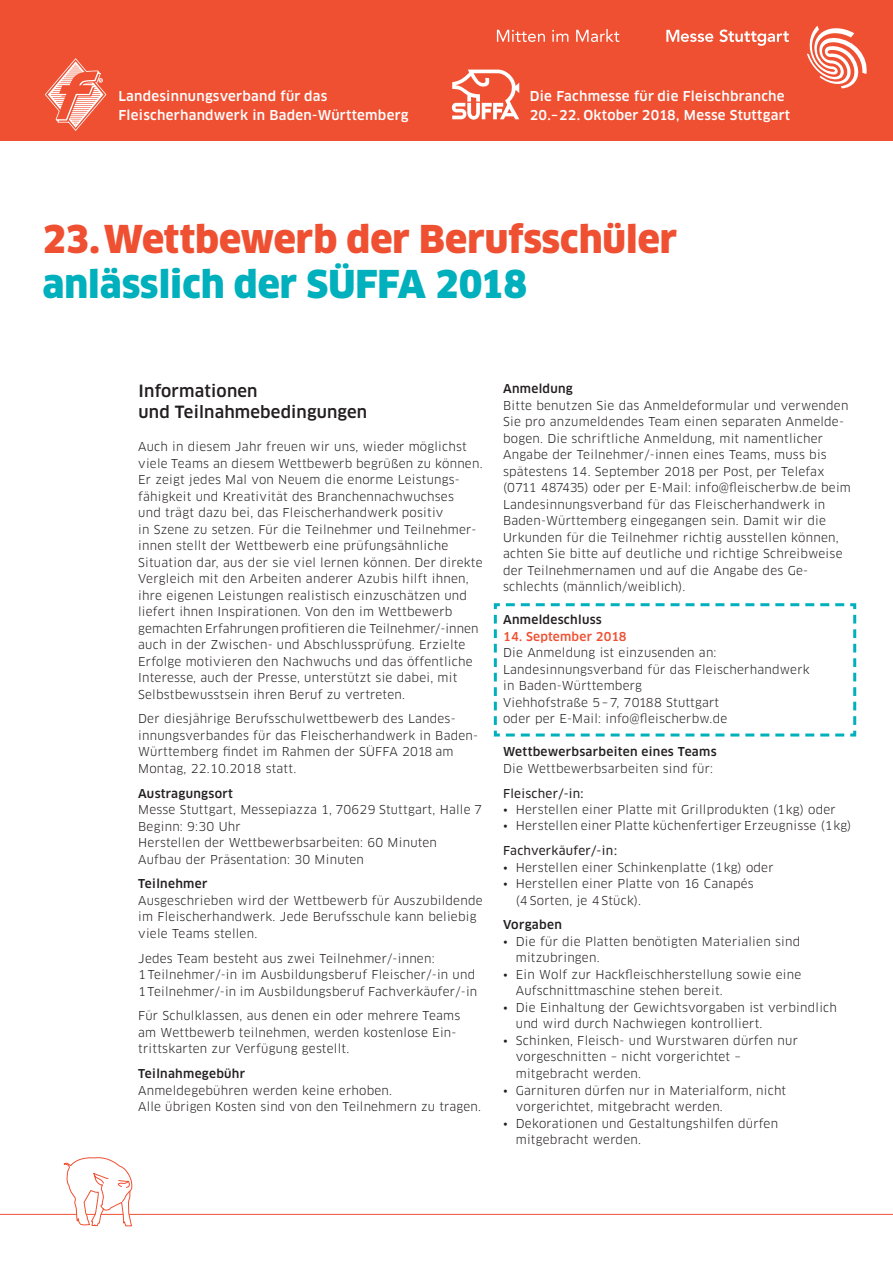
<style>
.page{position:relative;width:893px;height:1263px;background:#fff}
.page>*{position:absolute;margin:0;border:0;box-sizing:border-box;transform-origin:0 0}
.t1{font:900 37.5px "Clan Pro";color:#ef5032}
.t2{font:900 37.5px "Clan Pro";color:#00b0bc}
.t3{font:500 16.5px/21px "Clan Pro";letter-spacing:.01em;color:#231f20}
.t4{font:500 13.35px/18.6px "Clan Pro";letter-spacing:.02em;color:#fff}
.t5{font:12px/16.5px "Clan Pro";letter-spacing:.02em;color:#231f20}
.t6{font:500 12px "Clan Pro";letter-spacing:.025em;color:#231f20}
.t7{font:12px "Clan Pro News";letter-spacing:.02em;color:#231f20}
.t8{font:500 12px "Clan Pro";letter-spacing:.02em;color:#ef5032}
</style>
<div class="page">
<hr style="left:0;top:1214px;width:893px;height:1px;background:#ef5032">
<svg style="left:62px;top:1157px;width:71px;height:70px"></svg>
<svg style="left:493px;top:603px;width:364px;height:134px"></svg>
<div style="left:0;top:0;width:893px;height:140px;background:#ef5032"></div>
<svg style="left:719px;top:29px;width:70px;height:17px"></svg>
<svg style="left:807px;top:26px;width:60px;height:62px"></svg>
<svg style="left:666px;top:30px;width:47px;height:12px"></svg>
<svg style="left:552px;top:30px;width:16px;height:12px"></svg>
<svg style="left:576px;top:29px;width:43px;height:13px"></svg>
<svg style="left:497px;top:30px;width:48px;height:12px"></svg>
<svg style="left:452px;top:70px;width:67px;height:50px"></svg>
<svg style="left:45px;top:58px;width:62px;height:73px"></svg>
<p class="t4" style="left:118px;top:87px;width:292px">Landesinnungsverband für das<br>Fleischerhandwerk in Baden-Württemberg</p>
<p class="t4" style="left:530px;top:87px;width:262px">Die Fachmesse für die Fleischbranche<br>20.–22. Oktober 2018, Messe Stuttgart</p>
<h1 class="t1" style="left:43px;top:217px;width:636px">23. Wettbewerb der Berufsschüler</h1>
<h1 class="t2" style="left:43px;top:262px;width:486px">anlässlich der SÜFFA 2018</h1>
<h2 class="t3" style="left:139px;top:380px;width:230px">Informationen<br>und Teilnahmebedingungen</h2>
<p class="t5" style="left:138px;top:438px;width:346px">Auch in diesem Jahr freuen wir uns, wieder möglichst viele Teams an diesem Wettbewerb begrüßen zu können.<br>Er zeigt jedes Mal von Neuem die enorme Leistungs&shy;fähigkeit und Kreativität des Branchennachwuchses<br>und trägt dazu bei, das Fleischerhandwerk positiv<br>in Szene zu setzen. Für die Teilnehmer und Teilnehmer&shy;innen stellt der Wettbewerb eine prüfungsähnliche Situation dar, aus der sie viel lernen können. Der direkte Vergleich mit den Arbeiten anderer Azubis hilft ihnen, ihre eigenen Leistungen realistisch einzuschätzen und liefert ihnen Inspirationen. Von den im Wettbewerb gemachten Erfahrungen profitieren die Teilnehmer/-innen auch in der Zwischen- und Abschlussprüfung. Erzielte Erfolge motivieren den Nachwuchs und das öffentliche Interesse, auch der Presse, unterstützt sie dabei, mit Selbstbewusstsein ihren Beruf zu vertreten.</p>
<p class="t5" style="left:138px;top:711px;width:342px">Der diesjährige Berufsschulwettbewerb des Landes&shy;innungsverbandes für das Fleischerhandwerk in Baden-Württemberg findet im Rahmen der SÜFFA 2018 am Montag, 22.10.2018 statt.</p>
<p class="t6" style="left:138px;top:786px;width:96px">Austragungsort</p>
<p class="t5" style="left:138px;top:801px;width:345px">Messe Stuttgart, Messepiazza 1, 70629 Stuttgart, Halle 7<br>Beginn: 9:30 Uhr<br>Herstellen der Wettbewerbsarbeiten: 60 Minuten Aufbau der Präsentation: 30 Minuten</p>
<p class="t6" style="left:138px;top:877px;width:71px">Teilnehmer</p>
<p class="t5" style="left:138px;top:892px;width:346px">Ausgeschrieben wird der Wettbewerb für Auszubildende im Fleischerhandwerk. Jede Berufsschule kann beliebig viele Teams stellen.</p>
<p class="t5" style="left:138px;top:950px;width:341px">Jedes Team besteht aus zwei Teilnehmer/-innen:<br>1 Teilnehmer/-in im Ausbildungsberuf Fleischer/-in und<br>1 Teilnehmer/-in im Ausbildungsberuf Fachverkäufer/-in</p>
<p class="t5" style="left:138px;top:1008px;width:324px">Für Schulklassen, aus denen ein oder mehrere Teams am Wettbewerb teilnehmen, werden kostenlose Ein&shy;trittskarten zur Verfügung gestellt.</p>
<p class="t6" style="left:138px;top:1067px;width:109px">Teilnahmegebühr</p>
<p class="t5" style="left:138px;top:1082px;width:344px">Anmeldegebühren werden keine erhoben.<br>Alle übrigen Kosten sind von den Teilnehmern zu tragen.</p>
<p class="t6" style="left:503px;top:382px;width:71px">Anmeldung</p>
<p class="t5" style="left:503px;top:397px;width:349px">Bitte benutzen Sie das Anmeldeformular und verwenden Sie pro anzumeldendes Team einen separaten Anmelde&shy;bogen. Die schriftliche Anmeldung, mit namentlicher Angabe der Teilnehmer/-innen eines Teams, muss bis spätestens 14. September 2018 per Post, per Telefax (0711 487435) oder per E-Mail: info@fleischerbw.de beim Landesinnungsverband für das Fleischerhandwerk in Baden-Württemberg eingegangen sein. Damit wir die Urkunden für die Teilnehmer richtig ausstellen können, achten Sie bitte auf deutliche und richtige Schreibweise der Teilnehmernamen und auf die Angabe des Ge&shy;schlechts (männlich/weiblich).</p>
<p class="t6" style="left:503px;top:613px;width:100px">Anmeldeschluss</p>
<p class="t8" style="left:503px;top:629px;width:125px">14. September 2018</p>
<p class="t5" style="left:503px;top:644px;width:308px">Die Anmeldung ist einzusenden an:<br>Landesinnungsverband für das Fleischerhandwerk in Baden-Württemberg<br>Viehhofstraße 5–7, 70188 Stuttgart<br>oder per E-Mail: info@fleischerbw.de</p>
<p class="t6" style="left:503px;top:745px;width:215px">Wettbewerbsarbeiten eines Teams</p>
<p class="t5" style="left:503px;top:760px;width:212px">Die Wettbewerbsarbeiten sind für:</p>
<p class="t7" style="left:503px;top:786px;width:82px">Fleischer/-in:</p>
<p class="t5" style="left:503px;top:801px;width:334px">• Herstellen einer Platte mit Grillprodukten (1kg) oder</p>
<p class="t5" style="left:503px;top:818px;width:350px">• Herstellen einer Platte küchenfertiger Erzeugnisse (1kg)</p>
<p class="t7" style="left:503px;top:844px;width:116px">Fachverkäufer/-in:</p>
<p class="t5" style="left:503px;top:859px;width:272px">• Herstellen einer Schinkenplatte (1kg) oder</p>
<p class="t5" style="left:516px;top:875px;width:239px;text-indent:-13px">• Herstellen einer Platte von 16 Canapés (4 Sorten, je 4 Stück).</p>
<p class="t6" style="left:503px;top:918px;width:60px">Vorgaben</p>
<p class="t5" style="left:516px;top:933px;width:286px;text-indent:-13px">• Die für die Platten benötigten Materialien sind mitzubringen.</p>
<p class="t5" style="left:516px;top:966px;width:287px;text-indent:-13px">• Ein Wolf zur Hackfleischherstellung sowie eine<br>Aufschnittmaschine stehen bereit.</p>
<p class="t5" style="left:516px;top:999px;width:323px;text-indent:-13px">• Die Einhaltung der Gewichtsvorgaben ist verbindlich und wird durch Nachwiegen kontrolliert.</p>
<p class="t5" style="left:516px;top:1032px;width:284px;text-indent:-13px">• Schinken, Fleisch- und Wurstwaren dürfen nur vorgeschnitten – nicht vorgerichtet – mitgebracht werden.</p>
<p class="t5" style="left:516px;top:1082px;width:272px;text-indent:-13px">• Garnituren dürfen nur in Materialform, nicht vorgerichtet, mitgebracht werden.</p>
<p class="t5" style="left:516px;top:1115px;width:264px;text-indent:-13px">• Dekorationen und Gestaltungshilfen dürfen mitgebracht werden.</p>
</div>
